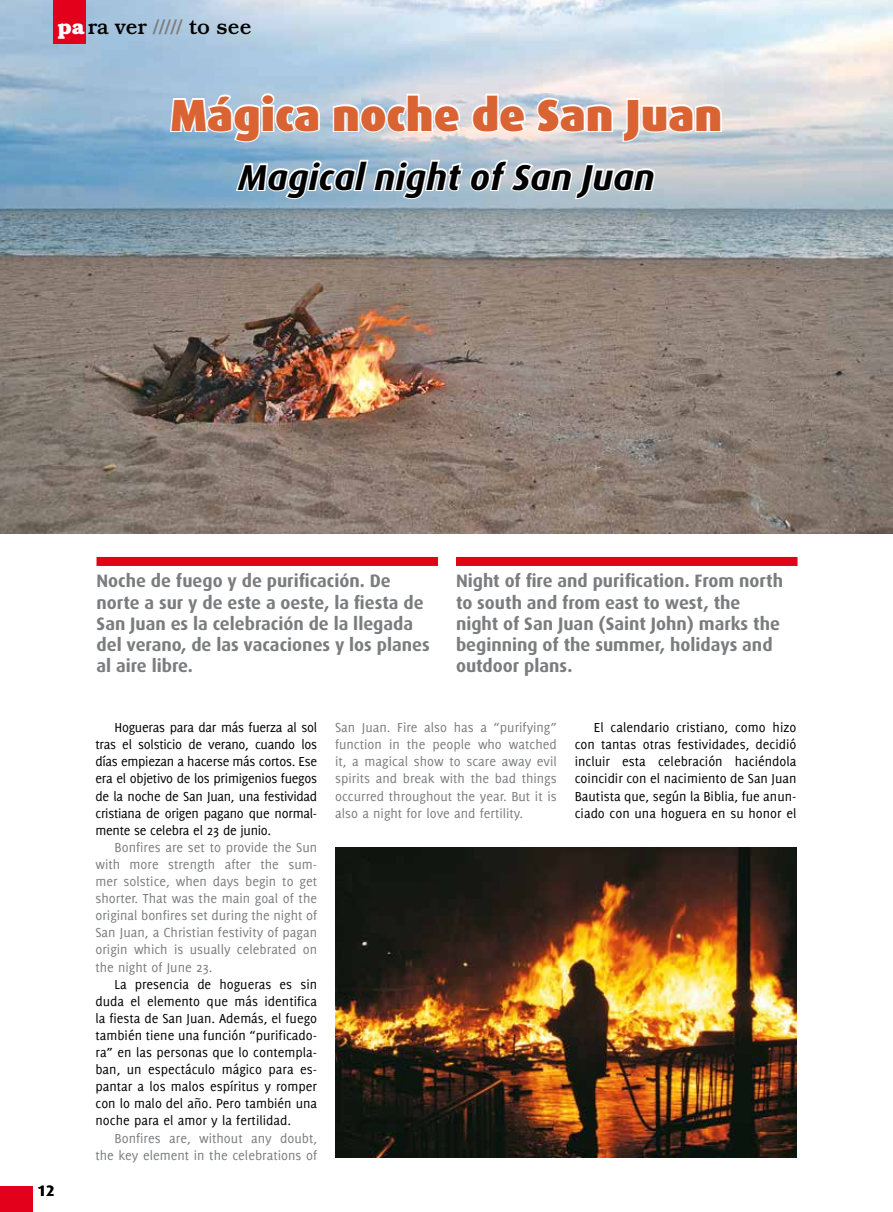
<style>
.page{position:relative;width:893px;height:1212px;background:#fff}
.page>*{position:absolute;margin:0;border:0;box-sizing:border-box;transform-origin:0 0}
.t1{font:900 45px "Dax";color:#d96333}
.t2{font:italic 700 36px "Dax";color:#000}
.t3{font:500 21px "Bookman Std";color:#000}
.t4{font:700 18px/21.3px "Dax";color:#7b7c7e}
.t5{font:700 15px "Dax";color:#000}
.t6{font:14.25px/17.1px "Delicious";color:#000;text-align:justify}
.t7{font:14.25px/17.1px "Delicious";color:#7b7c7e;text-align:justify}
.s1{font-weight:700;color:#fff}
.s2{color:#7b7c7e}
</style>
<div class="page">
<div style="left:97px;top:557px;width:341px;height:9px;background:#e2001a"></div>
<div style="left:456px;top:557px;width:341px;height:9px;background:#e2001a"></div>
<img style="left:0;top:0;width:893px;height:534px">
<img style="left:336px;top:847px;width:460px;height:311px">
<svg style="left:168px;top:92px;width:555px;height:167px"></svg>
<div style="left:53px;top:0;width:33px;height:43px;background:#e2001a"></div>
<div style="left:0;top:1186px;width:33px;height:26px;background:#e2001a"></div>
<h3 class="t3" style="left:58px;top:15px;width:195px"><span class="s1">pa</span> ra ver <span class="s2">/////</span> to see</h3>
<h1 class="t1" style="left:170px;top:89px;width:553px">Mágica noche de San Juan</h1>
<h2 class="t2" style="left:238px;top:157px;width:418px">Magical night of San Juan</h2>
<p class="t4" style="left:97px;top:570px;width:335px">Noche de fuego y de purificación. De norte a sur y de este a oeste, la fiesta de San Juan es la celebración de la llegada del verano, de las vacaciones y los planes al aire libre.</p>
<p class="t4" style="left:456px;top:570px;width:328px">Night of fire and purification. From north to south and from east to west, the night of San Juan (Saint John) marks the beginning of the summer, holidays and outdoor plans.</p>
<p class="t5" style="left:38px;top:1182px;width:18px">12</p>
<p class="t6" style="left:95px;top:719px;width:223px;text-indent:19px">Hogueras para dar más fuerza al sol tras el solsticio de verano, cuando los días empiezan a hacerse más cortos. Ese era el objetivo de los primigenios fuegos de la noche de San Juan, una festividad cristiana de origen pagano que normal&shy;mente se celebra el 23 de junio.</p>
<p class="t7" style="left:95px;top:838px;width:223px;text-indent:19px">Bonfires are set to provide the Sun with more strength after the sum&shy;mer solstice, when days begin to get shorter. That was the main goal of the original bonfires set during the night of San Juan, a Christian festivity of pagan origin which is usually celebrated on the night of June 23.</p>
<p class="t6" style="left:95px;top:975px;width:223px;text-indent:19px">La presencia de hogueras es sin duda el elemento que más identifica la fiesta de San Juan. Además, el fuego también tiene una función “purificado&shy;ra” en las personas que lo contempla&shy;ban, un espectáculo mágico para es&shy;pantar a los malos espíritus y romper con lo malo del año. Pero también una noche para el amor y la fertilidad.</p>
<p class="t7" style="left:95px;top:1129px;width:223px;text-align:right">Bonfires are, without any doubt, the key element in the celebrations of</p>
<p class="t7" style="left:335px;top:719px;width:223px">San Juan. Fire also has a “purifying” function in the people who watched it, a magical show to scare away evil spirits and break with the bad things occurred throughout the year. But it is also a night for love and fertility.</p>
<p class="t6" style="left:575px;top:719px;width:223px;text-indent:19px">El calendario cristiano, como hizo con tantas otras festividades, decidió incluir esta celebración haciéndola coincidir con el nacimiento de San Juan Bautista que, según la Biblia, fue anun&shy;ciado con una hoguera en su honor el</p>
</div>
